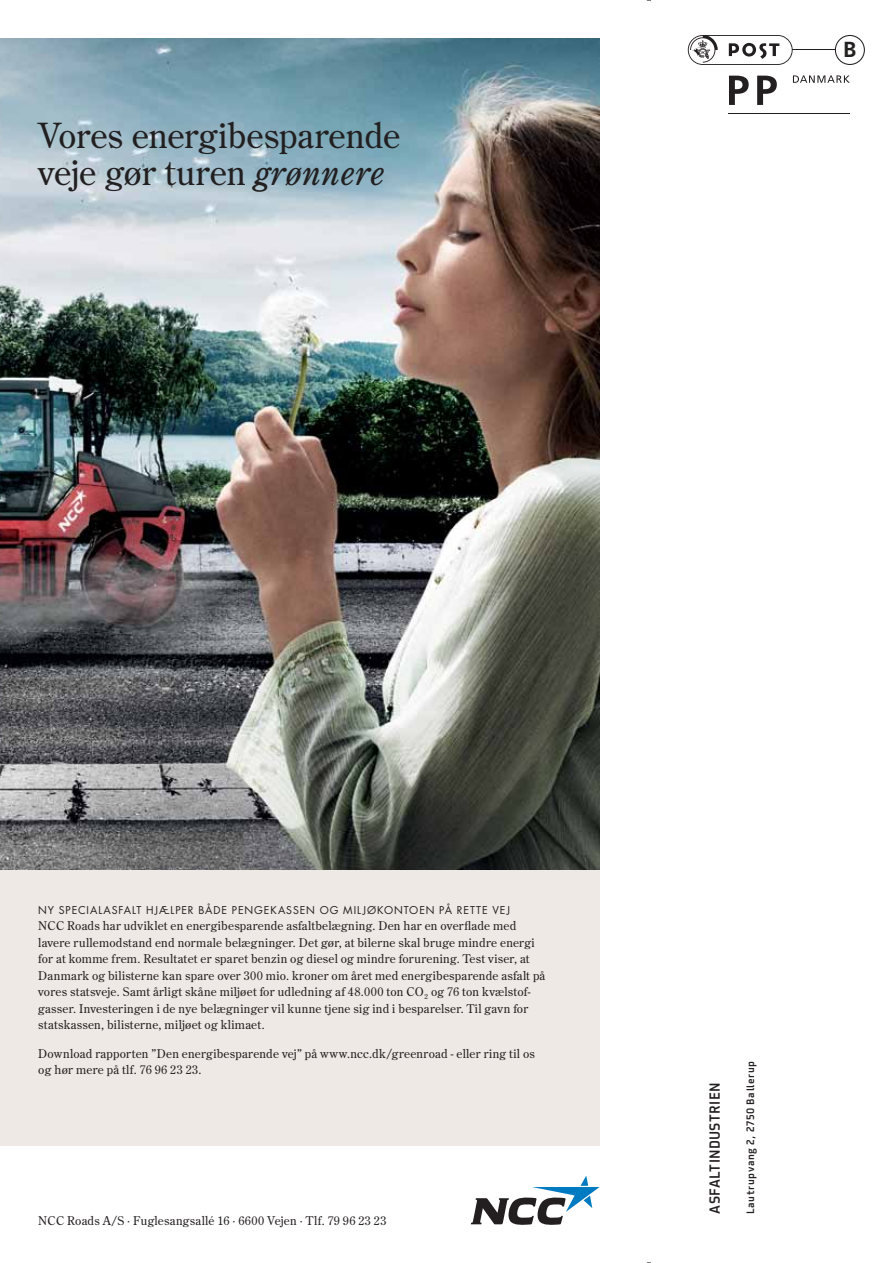
<style>
.page{position:relative;width:893px;height:1263px;background:#fff}
.page>*{position:absolute;margin:0;border:0;box-sizing:border-box;transform-origin:0 0}
.t1{font:34.5px/37.5px "NCC Century";letter-spacing:-.005em;color:#221f20}
.t2{font:700 21.75px "Frutiger";color:#232020}
.t3{font:500 14.25px "Utility Pro";letter-spacing:.03em;color:#231f20;scale:.9 1}
.t4{font:12px/16.5px "NCC Century";letter-spacing:.02em;color:#231f20}
.t5{font:10.5px "NCC Futura";letter-spacing:.09em;color:#231f20}
.t6{font:500 10.5px "Utility Pro";letter-spacing:.065em;color:#231f20;scale:.9 1}
.s1{font-style:italic}
</style>
<div class="page">
<svg style="left:793px;top:75px;width:57px;height:8px"></svg>
<hr style="left:792px;top:49px;width:58px;height:1px;background:#231f20">
<hr style="left:729px;top:113px;width:121px;height:1px;background:#231f20">
<svg style="left:729px;top:76px;width:20px;height:29px"></svg>
<svg style="left:757px;top:76px;width:20px;height:29px"></svg>
<svg style="left:688px;top:35px;width:105px;height:30px"></svg>
<div style="left:835px;top:35px;width:29px;height:29px;background:#fff;border-radius:50%"></div>
<div style="left:835px;top:35px;width:30px;height:30px;border:1px solid #231f20;border-radius:50%"></div>
<div style="left:0;top:869px;width:600px;height:277px;background:#efe9e5"></div>
<img style="left:0;top:38px;width:600px;height:831px">
<svg style="left:471px;top:1175px;width:129px;height:50px"></svg>
<h1 class="t1" style="left:38px;top:117px;width:364px">Vores energibesparende veje gør turen <span class="s1">grønnere</span></h1>
<h2 class="t2" style="left:843px;top:37px;width:15px">B</h2>
<p class="t5" style="left:38px;top:903px;width:473px">NY SPECIALASFALT HJÆLPER BÅDE PENGEKASSEN OG MILJØKONTOEN PÅ RETTE VEJ</p>
<p class="t4" style="left:38px;top:918px;width:509px">NCC Roads har udviklet en energibesparende asfaltbelægning. Den har en overflade med lavere rullemodstand end normale belægninger. Det gør, at bilerne skal bruge mindre energi for at komme frem. Resultatet er sparet benzin og diesel og mindre forurening. Test viser, at Danmark og bilisterne kan spare over 300 mio. kroner om året med energibesparende asfalt på vores statsveje. Samt årligt skåne miljøet for udledning af 48.000 ton CO<sub>2</sub> og 76 ton kvælstof&shy;gasser. Investeringen i de nye belægninger vil kunne tjene sig ind i besparelser. Til gavn for statskassen, bilisterne, miljøet og klimaet.</p>
<p class="t4" style="left:38px;top:1045px;width:498px">Download rapporten ”Den energibesparende vej” på www.ncc.dk/greenroad - eller ring til os og hør mere på tlf. 76 96 23 23.</p>
<p class="t4" style="left:38px;top:1212px;width:350px">NCC Roads A/S · Fuglesangsallé 16 · 6600 Vejen · Tlf. 79 96 23 23</p>
<p class="t3" style="left:706px;top:1214px;width:145px;rotate:-90deg">ASFALTIndustri en</p>
<p class="t6" style="left:744px;top:1214px;width:172px;rotate:-90deg">Lautrupvang 2, 2750 Ballerup</p>
</div>
